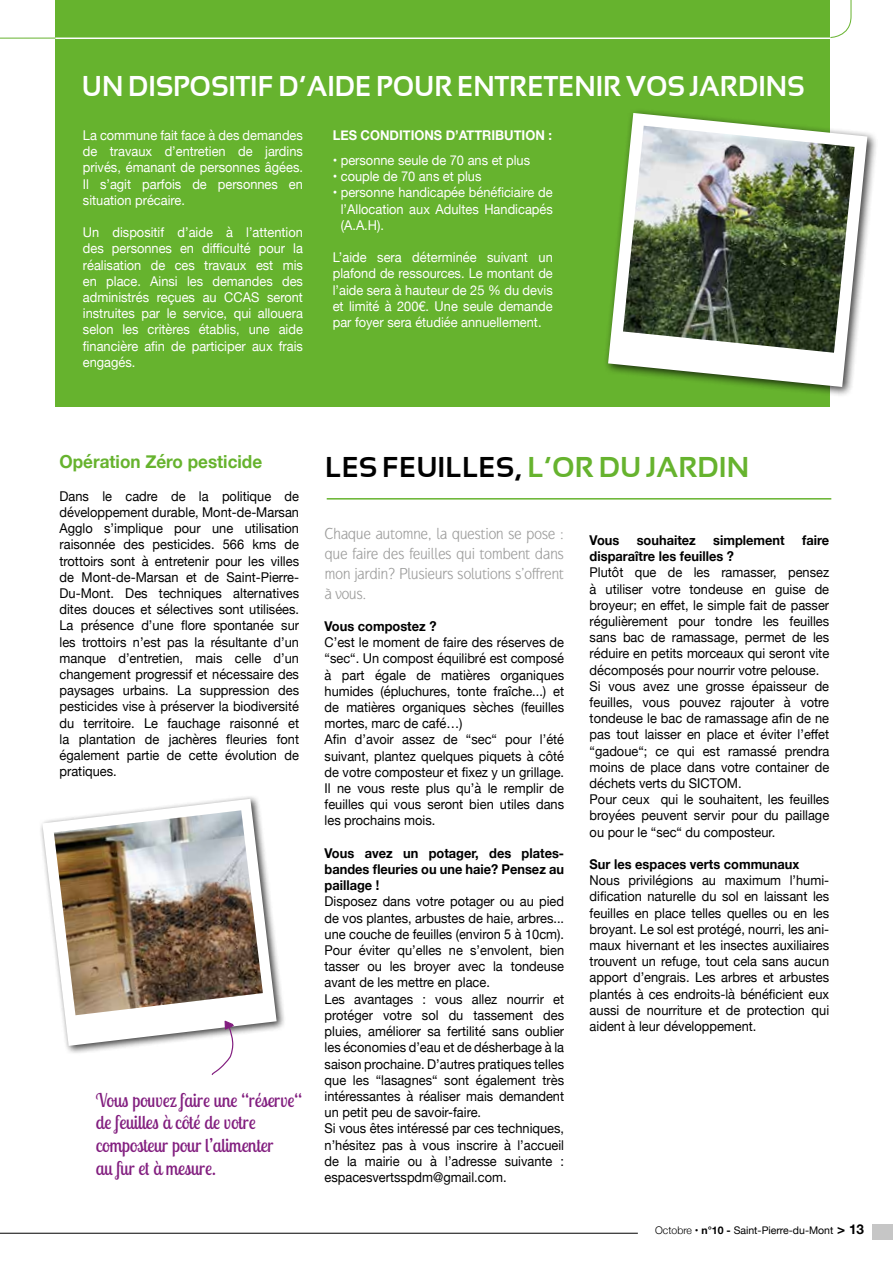
<style>
.page{position:relative;width:893px;height:1263px;background:#fff}
.page>*{position:absolute;margin:0;border:0;box-sizing:border-box;transform-origin:0 0}
.t1{font:700 28.5px "Sansation";color:#fff;scale:.95 1}
.t2{font:700 28.5px "Sansation";color:#000}
.t3{font:18.9px/22.6px "Lobster Two";color:#821e7f;scale:.95 1}
.t4{font:700 18px "Helvetica Neue";color:#66b32e;scale:.95 1}
.t5{font:16.5px/19.8px "Gauntlet Classic";letter-spacing:-.03em;color:#9d9d9c;text-align:justify;scale:.95 1}
.t6{font:13.5px/16.2px "Helvetica Neue";color:#000;scale:.95 1}
.t7{font:13.5px/16.2px "Helvetica Neue";color:#fff;text-align:justify;scale:.95 1}
.t8{font:700 13.5px/16.2px "Helvetica Neue";color:#000;text-align:justify;scale:.95 1}
.t9{font:700 13.5px "Helvetica Neue";color:#fff;scale:.95 1}
.t10{font:10.5px "Helvetica Neue";color:#000}
.s1{color:#66b32e}
.s2{font-weight:300}
.s3{font-weight:700}
.s4{font-weight:700;font-size:13.5px}
</style>
<div class="page">
<div style="left:872px;top:1224px;width:21px;height:15px;background:#c6c6c6"></div>
<div style="left:55px;top:0;width:775px;height:406px;background:#66b32e"></div>
<hr style="left:0;top:1233px;width:638px;height:1px;background:#000">
<svg style="left:0;top:0;width:852px;height:39px"></svg>
<div style="left:603px;top:108px;width:275px;height:290px;background:#000;opacity:.75"></div>
<svg style="left:608px;top:113px;width:259px;height:274px;fill:#f7f7f7"></svg>
<img style="left:623px;top:126px;width:232px;height:227px">
<hr style="left:55px;top:38px;width:776px;height:1px;background:#fff">
<hr style="left:327px;top:498px;width:504px;height:2px;background:#66b32e">
<div style="left:38px;top:795px;width:248px;height:260px;background:#000;opacity:.75"></div>
<svg style="left:42px;top:799px;width:235px;height:247px"></svg>
<img style="left:54px;top:810px;width:209px;height:205px">
<svg style="left:211px;top:1019px;width:24px;height:56px"></svg>
<h1 class="t1" style="left:82px;top:70px;width:762px">UN DISPOSITIF D’AIDE POUR ENTRETENIR VOS JARDINS</h1>
<p class="t7" style="left:83px;top:128px;width:233px">La commune fait face à des demandes de travaux d’entretien de jardins privés, émanant de personnes âgées.<br>Il s’agit parfois de personnes en situation précaire.</p>
<p class="t7" style="left:83px;top:225px;width:233px">Un dispositif d’aide à l’attention des personnes en difficulté pour la réalisation de ces travaux est mis en place. Ainsi les demandes des administrés reçues au CCAS seront instruites par le service, qui allouera selon les critères établis, une aide financière afin de participer aux frais engagés.</p>
<p class="t9" style="left:333px;top:125px;width:232px">LES CONDITIONS D’ATTRIBUTION :</p>
<p class="t7" style="left:333px;top:153px;width:209px">• personne seule de 70 ans et plus</p>
<p class="t7" style="left:333px;top:169px;width:158px">• couple de 70 ans et plus</p>
<p class="t7" style="left:341px;top:185px;width:225px;text-indent:-8px">• personne handicapée bénéficiaire de l’Allocation aux Adultes Handicapés (A.A.H).</p>
<p class="t7" style="left:333px;top:250px;width:233px">L’aide sera déterminée suivant un plafond de ressources. Le montant de l’aide sera à hauteur de 25 % du devis et limité à 200€. Une seule demande par foyer sera étudiée annuellement.</p>
<h3 class="t4" style="left:60px;top:448px;width:215px">Opération Zéro pesticide</h3>
<p class="t6" style="left:60px;top:489px;width:254px;text-align:justify">Dans le cadre de la politique de développement durable, Mont-de-Marsan Agglo s’implique pour une utilisation raisonnée des pesticides. 566 kms de trottoirs sont à entretenir pour les villes de Mont-de-Marsan et de Saint-Pierre-Du-Mont. Des techniques alternatives dites douces et sélectives sont utilisées.<br>La présence d’une flore spontanée sur les trottoirs n’est pas la résultante d’un manque d’entretien, mais celle d’un changement progressif et nécessaire des paysages urbains. La suppression des pesticides vise à préserver la biodiversité du territoire. Le fauchage raisonné et la plantation de jachères fleuries font également partie de cette évolution de pratiques.</p>
<h2 class="t3" style="left:96px;top:1088px;width:219px">Vous pouvez faire une “réserve“ de feuilles à côté de votre composteur pour l’alimenter<br>au fur et à mesure.</h2>
<h1 class="t2" style="left:325px;top:451px;width:425px">LES FEUILLES, <span class="s1">L’OR DU JARDIN</span></h1>
<p class="t5" style="left:325px;top:524px;width:254px">Chaque automne, la question se pose : que faire des feuilles qui tombent dans mon jardin? Plusieurs solutions s’offrent à vous.</p>
<p class="t8" style="left:325px;top:618px;width:119px">Vous compostez ?</p>
<p class="t6" style="left:325px;top:635px;width:254px">C’est le moment de faire des réserves de “sec“. Un compost équilibré est composé à part égale de matières organiques humides (épluchures, tonte fraîche...) et de matières organiques sèches (feuilles mortes, marc de café…)<br>Afin d’avoir assez de “sec“ pour l’été suivant, plantez quelques piquets à côté de votre composteur et fixez y un grillage.<br>Il ne vous reste plus qu’à le remplir de feuilles qui vous seront bien utiles dans les prochains mois.</p>
<p class="t8" style="left:325px;top:845px;width:254px">Vous avez un potager, des plates&shy;bandes fleuries ou une haie? Pensez au paillage !</p>
<p class="t6" style="left:325px;top:894px;width:254px">Disposez dans votre potager ou au pied de vos plantes, arbustes de haie, arbres... une couche de feuilles (environ 5 à 10cm).<br>Pour éviter qu’elles ne s’envolent, bien tasser ou les broyer avec la tondeuse avant de les mettre en place.<br>Les avantages : vous allez nourrir et protéger votre sol du tassement des pluies, améliorer sa fertilité sans oublier les économies d’eau et de désherbage à la saison prochaine. D’autres pratiques telles que les “lasagnes“ sont également très intéressantes à réaliser mais demandent un petit peu de savoir-faire.<br>Si vous êtes intéressé par ces techniques, n’hésitez pas à vous inscrire à l’accueil de la mairie ou à l’adresse suivante : espacesvertsspdm@gmail.com.</p>
<p class="t8" style="left:590px;top:532px;width:33px">Vous</p>
<p class="t8" style="left:637px;top:532px;width:64px">souhaitez</p>
<p class="t8" style="left:713px;top:532px;width:77px">simplement</p>
<p class="t8" style="left:802px;top:532px;width:30px">faire</p>
<p class="t8" style="left:590px;top:549px;width:153px">disparaître les feuilles ?</p>
<p class="t6" style="left:590px;top:565px;width:254px">Plutôt que de les ramasser, pensez à utiliser votre tondeuse en guise de broyeur; en effet, le simple fait de passer régulièrement pour tondre les feuilles sans bac de ramassage, permet de les réduire en petits morceaux qui seront vite décomposés pour nourrir votre pelouse.<br>Si vous avez une grosse épaisseur de feuilles, vous pouvez rajouter à votre tondeuse le bac de ramassage afin de ne pas tout laisser en place et éviter l’effet “gadoue“; ce qui est ramassé prendra moins de place dans votre container de déchets verts du SICTOM.<br>Pour ceux qui le souhaitent, les feuilles broyées peuvent servir pour du paillage ou pour le “sec“ du composteur.</p>
<p class="t8" style="left:590px;top:856px;width:222px">Sur les espaces verts communaux</p>
<p class="t6" style="left:590px;top:873px;width:254px;text-align:justify">Nous privilégions au maximum l’humi&shy;dification naturelle du sol en laissant les feuilles en place telles quelles ou en les broyant. Le sol est protégé, nourri, les ani&shy;maux hivernant et les insectes auxiliaires trouvent un refuge, tout cela sans aucun apport d’engrais. Les arbres et arbustes plantés à ces endroits-là bénéficient eux aussi de nourriture et de protection qui aident à leur développement.</p>
<p class="t10" style="left:655px;top:1223px;width:210px"><span class="s2">Octobre</span> • <span class="s3">n°10 -</span> Saint-Pierre-du-Mont <span class="s4">&gt; 13</span></p>
</div>
